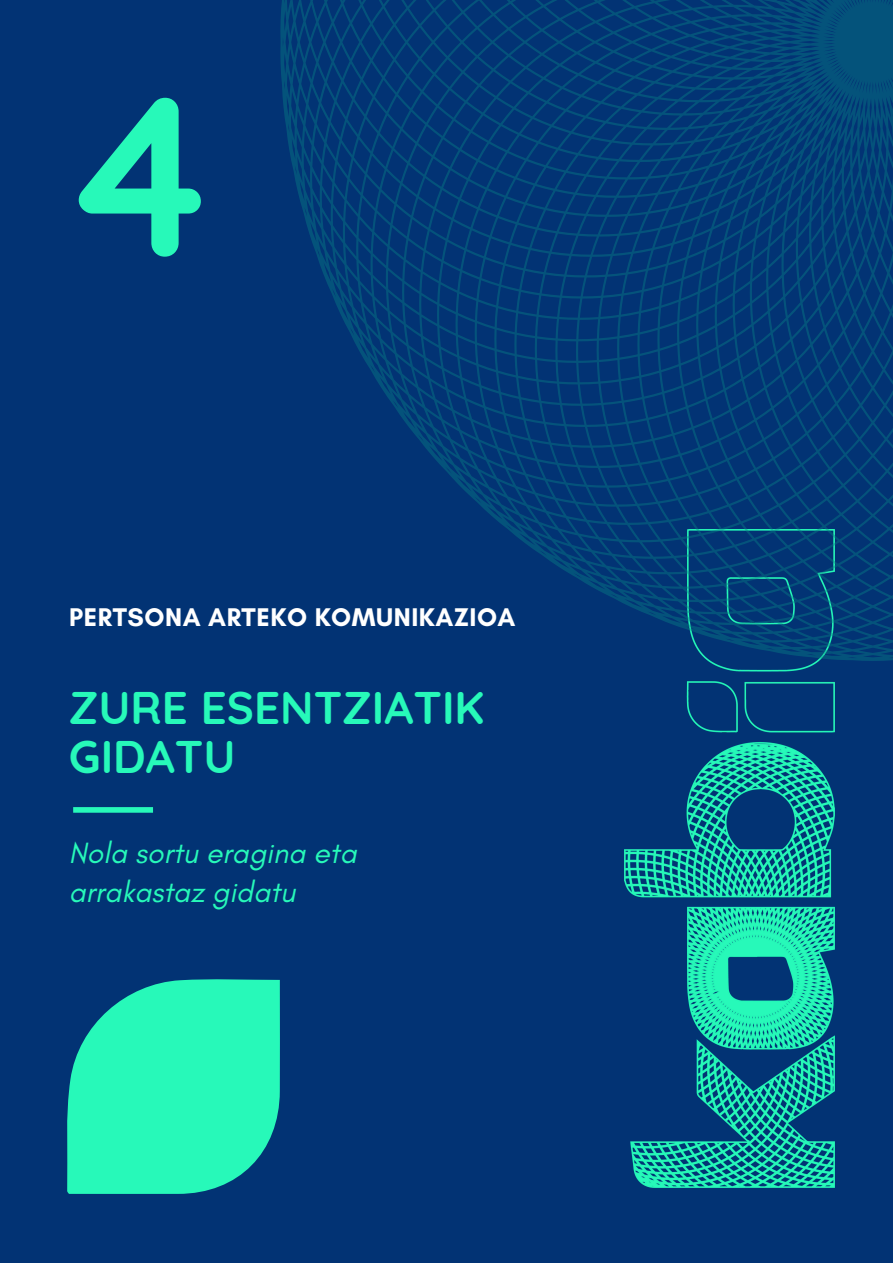
<style>
.page{position:relative;width:893px;height:1264px;background:#fff}
.page>*{position:absolute;margin:0;border:0;box-sizing:border-box;transform-origin:0 0}
.t1{font:700 226.95px "Quicksand";color:#27f9b9}
.t2{font:700 45.6px "Quicksand";color:#27f9b9}
.t3{font:italic 29.85px/39px "Glacial Indifference";color:#27f9b9}
.t4{font:700 26.1px "Glacial Indifference";letter-spacing:.02em;color:#fff}
</style>
<div class="page">
<div style="left:0;top:0;width:892px;height:1262px;background:#023374"></div>
<img style="left:624px;top:661px;width:209px;height:526px">
<svg style="left:67px;top:979px;width:213px;height:214px;fill:#27f9b9"></svg>
<svg style="left:280px;top:0;width:612px;height:661px"></svg>
<div style="left:73px;top:807px;width:80px;height:5px;background:#27f9b9"></div>
<p class="t1" style="left:58px;top:30px;width:162px">4</p>
<p class="t4" style="left:69px;top:601px;width:447px">PERTSONA ARTEKO KOMUNIKAZIOA</p>
<p class="t2" style="left:69px;top:678px;width:417px">ZURE ESENTZIATIK</p>
<p class="t2" style="left:69px;top:727px;width:168px">GIDATU</p>
<p class="t3" style="left:69px;top:832px;width:289px">Nola sortu eragina eta arrakastaz gidatu</p>
</div>
